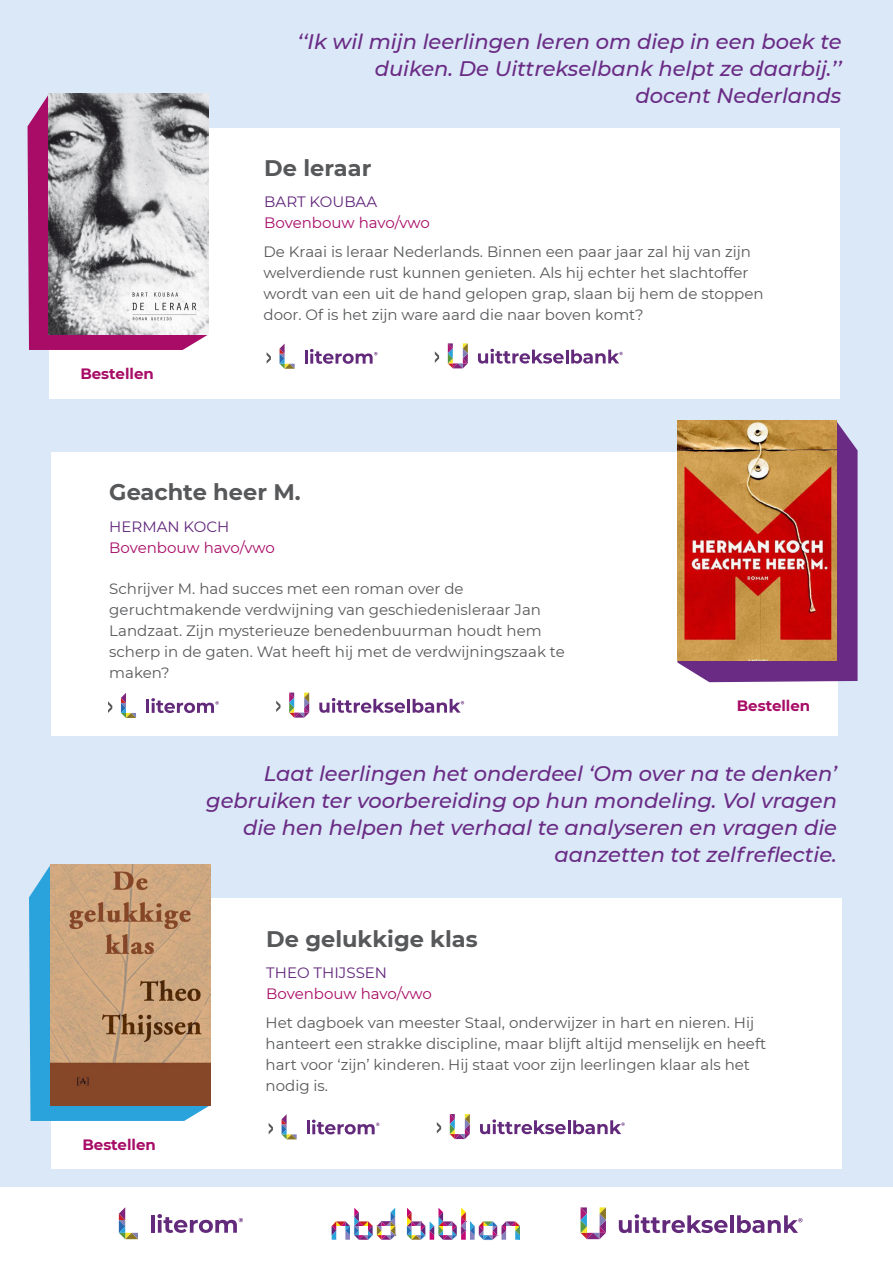
<style>
.page{position:relative;width:893px;height:1263px;background:#dae8f7}
.page>*{position:absolute;margin:0;border:0;box-sizing:border-box;transform-origin:0 0}
.t1{font:700 22.5px "Montserrat";color:#57585a}
.t2{font:italic 500 21px/27px "Montserrat";color:#6a2b85;text-align:right}
.t3{font:15px/21px "Montserrat";color:#57585a}
.t4{font:15px "Montserrat";color:#a80c66}
.t5{font:15px "Montserrat";color:#61257a}
.t6{font:700 15px "Montserrat";color:#a80c66}
</style>
<div class="page">
<div style="left:49px;top:128px;width:791px;height:270px;background:#fff"></div>
<div style="left:51px;top:452px;width:786px;height:284px;background:#fff"></div>
<div style="left:0;top:1187px;width:893px;height:76px;background:#fff"></div>
<svg style="left:28px;top:93px;width:181px;height:257px;background:#af2a78"></svg>
<hr style="left:151px;top:1215px;width:3px;height:18px;background:#63297b">
<svg style="left:157px;top:1214px;width:86px;height:19px"></svg>
<svg style="left:119px;top:1207px;width:19px;height:32px"></svg>
<svg style="left:619px;top:1214px;width:108px;height:19px"></svg>
<hr style="left:730px;top:1215px;width:4px;height:18px;background:#63297b">
<svg style="left:737px;top:1215px;width:65px;height:18px"></svg>
<svg style="left:580px;top:1207px;width:26px;height:32px"></svg>
<svg style="left:332px;top:1208px;width:63px;height:32px"></svg>
<svg style="left:407px;top:1208px;width:113px;height:32px"></svg>
<img style="left:49px;top:94px;width:159px;height:241px">
<svg style="left:677px;top:421px;width:181px;height:261px;background:#7a4189"></svg>
<img style="left:677px;top:421px;width:159px;height:239px">
<svg style="left:478px;top:349px;width:145px;height:15px"></svg>
<svg style="left:448px;top:343px;width:20px;height:25px"></svg>
<hr style="left:305px;top:350px;width:3px;height:14px;background:#63297b">
<svg style="left:310px;top:349px;width:67px;height:15px"></svg>
<svg style="left:280px;top:344px;width:15px;height:25px"></svg>
<svg style="left:267px;top:352px;width:4px;height:12px"></svg>
<svg style="left:435px;top:351px;width:4px;height:12px"></svg>
<svg style="left:319px;top:698px;width:86px;height:15px"></svg>
<hr style="left:407px;top:699px;width:3px;height:14px;background:#63297b">
<svg style="left:413px;top:699px;width:51px;height:14px"></svg>
<svg style="left:289px;top:693px;width:20px;height:25px"></svg>
<hr style="left:146px;top:699px;width:3px;height:14px;background:#63297b">
<svg style="left:151px;top:698px;width:68px;height:15px"></svg>
<svg style="left:121px;top:693px;width:15px;height:25px"></svg>
<svg style="left:108px;top:701px;width:4px;height:12px"></svg>
<svg style="left:276px;top:700px;width:4px;height:12px"></svg>
<div style="left:51px;top:899px;width:791px;height:270px;background:#fff"></div>
<svg style="left:29px;top:866px;width:181px;height:255px;background:#3ea7da"></svg>
<img style="left:51px;top:864px;width:159px;height:241px">
<svg style="left:480px;top:1119px;width:145px;height:15px"></svg>
<svg style="left:450px;top:1114px;width:20px;height:25px"></svg>
<hr style="left:307px;top:1120px;width:3px;height:14px;background:#63297b">
<svg style="left:312px;top:1119px;width:67px;height:15px"></svg>
<svg style="left:282px;top:1114px;width:15px;height:25px"></svg>
<svg style="left:269px;top:1123px;width:4px;height:11px"></svg>
<svg style="left:437px;top:1122px;width:4px;height:11px"></svg>
<p class="t2" style="left:297px;top:28px;width:546px">‘‘Ik wil mijn leerlingen leren om diep in een boek te duiken. De Uittrekselbank helpt ze daarbij.’’</p>
<p class="t2" style="left:636px;top:82px;width:207px">docent Nederlands</p>
<p class="t1" style="left:264px;top:152px;width:109px">De leraar</p>
<p class="t5" style="left:264px;top:192px;width:115px">BART KOUBAA</p>
<p class="t4" style="left:264px;top:213px;width:167px">Bovenbouw havo/vwo</p>
<p class="t6" style="left:80px;top:363px;width:75px">Bestellen</p>
<p class="t3" style="left:264px;top:241px;width:501px">De Kraai is leraar Nederlands. Binnen een paar jaar zal hij van zijn welverdiende rust kunnen genieten. Als hij echter het slachtoffer wordt van een uit de hand gelopen grap, slaan bij hem de stoppen door. Of is het zijn ware aard die naar boven komt?</p>
<p class="t1" style="left:109px;top:476px;width:193px">Geachte heer M.</p>
<p class="t5" style="left:109px;top:516px;width:122px">HERMAN KOCH</p>
<p class="t4" style="left:109px;top:537px;width:167px">Bovenbouw havo/vwo</p>
<p class="t3" style="left:109px;top:577px;width:457px">Schrijver M. had succes met een roman over de geruchtmakende verdwijning van geschiedenisleraar Jan Landzaat. Zijn mysterieuze benedenbuurman houdt hem scherp in de gaten. Wat heeft hij met de verdwijningszaak te maken?</p>
<p class="t6" style="left:737px;top:695px;width:75px">Bestellen</p>
<p class="t2" style="left:206px;top:759px;width:632px">Laat leerlingen het onderdeel ‘Om over na te denken’ gebruiken ter voorbereiding op hun mondeling. Vol vragen die hen helpen het verhaal te analyseren en vragen die aanzetten tot zelfreflectie.</p>
<p class="t1" style="left:266px;top:922px;width:213px">De gelukkige klas</p>
<p class="t5" style="left:266px;top:962px;width:122px">THEO THIJSSEN</p>
<p class="t4" style="left:266px;top:983px;width:167px">Bovenbouw havo/vwo</p>
<p class="t6" style="left:82px;top:1134px;width:75px">Bestellen</p>
<p class="t3" style="left:266px;top:1011px;width:502px">Het dagboek van meester Staal, onderwijzer in hart en nieren. Hij hanteert een strakke discipline, maar blijft altijd menselijk en heeft hart voor ‘zijn’ kinderen. Hij staat voor zijn leerlingen klaar als het nodig is.</p>
</div>
